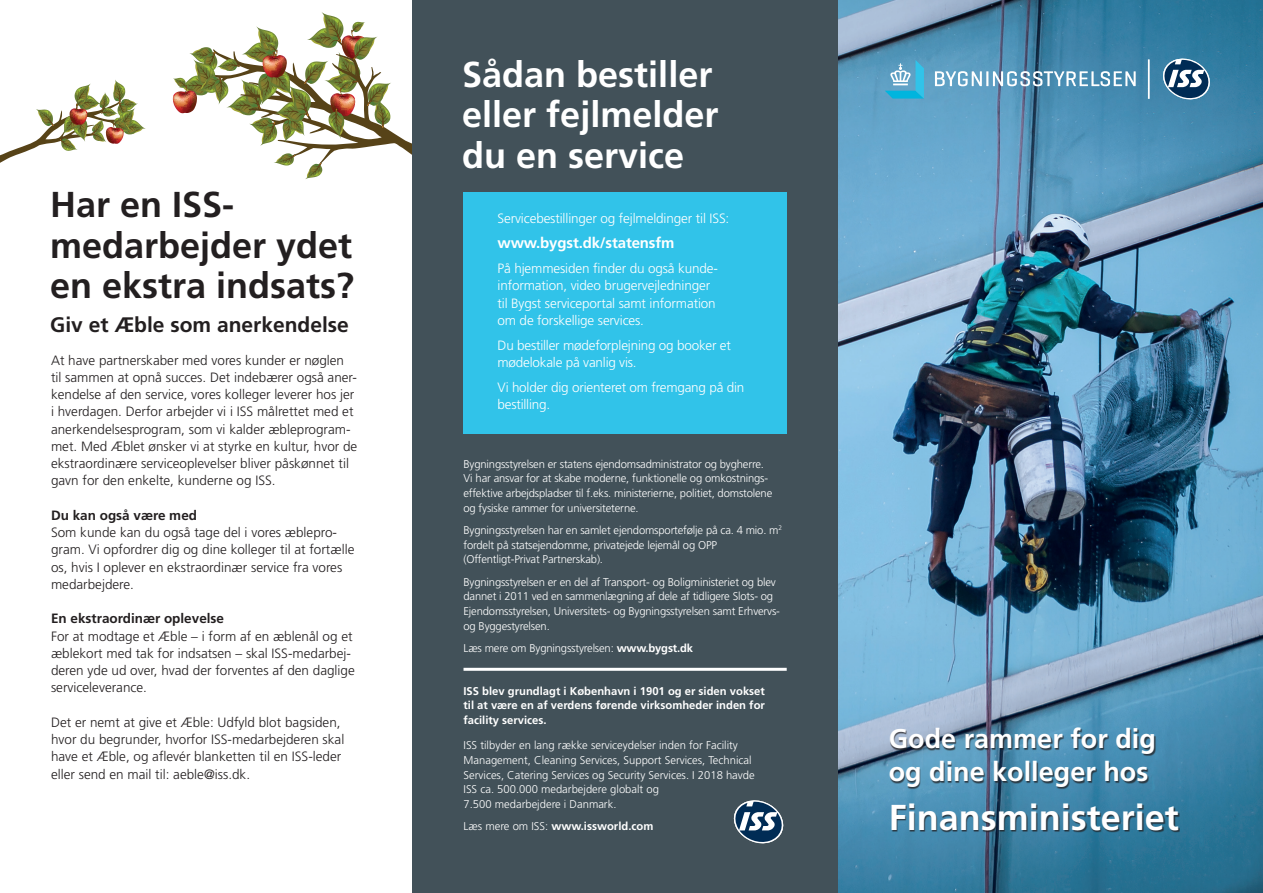
<style>
.page{position:relative;width:1263px;height:893px;background:#fff}
.page>*{position:absolute;margin:0;border:0;box-sizing:border-box;transform-origin:0 0}
.Rubrik{font:700 36px/40.5px "Frutiger";color:#231f20}
.Rubrik-2{font:700 36px/40.5px "Frutiger";color:#fff}
.Titel_-_forside{font:700 36px "Frutiger";color:#fff}
.Titel_-_forside-2{font:700 27px/33px "Frutiger";color:#fff}
.Rubrik-3{font:700 21px "Frutiger";color:#231f20}
.Brødtekst{font:700 15px "Frutiger";letter-spacing:-.01em;color:#fff}
.Brødtekst-2{font:300 13.5px/17.2px "Frutiger";color:#231f20}
.Rubrik-4{font:300 13.5px/17.2px "Frutiger";color:#231f20}
.Brødtekst-3{font:300 13.5px/17.2px "Frutiger";letter-spacing:-.01em;color:#fff}
.Brødtekst-4{font:700 13.5px "Frutiger";color:#231f20}
.Brødtekst-5{font:300 11.25px/14.7px "Frutiger";letter-spacing:-.015em;color:#fff}
.Manchet{font:700 11.25px/14.7px "Frutiger";color:#fff;text-align:justify}
.Brødtekst-6{font:700 11.25px "Frutiger";color:#fff}
.s1{font-weight:700}
.s2{font-weight:300}
</style>
<div class="page">
<svg style="left:173px;top:12px;width:239px;height:167px"></svg>
<img style="left:838px;top:0;width:425px;height:893px">
<div style="left:412px;top:0;width:426px;height:893px;background:#425159"></div>
<svg style="left:0;top:80px;width:146px;height:83px"></svg>
<svg style="left:733px;top:800px;width:51px;height:44px"></svg>
<hr style="left:463px;top:668px;width:324px;height:3px;background:#fff">
<svg style="left:885px;top:60px;width:39px;height:39px;background:#57b2d3"></svg>
<svg style="left:935px;top:71px;width:201px;height:15px"></svg>
<svg style="left:1160px;top:56px;width:50px;height:46px"></svg>
<hr style="left:1148px;top:59px;width:2px;height:40px;background:#fff">
<div style="left:463px;top:192px;width:324px;height:242px;background:#31c3e9"></div>
<div style="left:891px;top:729px;width:289px;height:103px;background:#231f20;opacity:.75"></div>
<p class="Rubrik-2" style="left:462px;top:54px;width:258px">Sådan bestiller eller fejlmelder du en service</p>
<p class="Rubrik" style="left:50px;top:184px;width:306px">Har en ISS&shy;medarbejder ydet en ekstra indsats?</p>
<p class="Rubrik-3" style="left:50px;top:312px;width:300px">Giv et Æble som anerkendelse</p>
<p class="Brødtekst-3" style="left:497px;top:210px;width:233px">Servicebestillinger og fejlmeldinger til ISS:</p>
<p class="Brødtekst" style="left:497px;top:234px;width:178px">www.bygst.dk/statensfm</p>
<p class="Brødtekst-3" style="left:497px;top:260px;width:222px">På hjemmesiden finder du også kunde&shy;information, video brugervejledninger til Bygst serviceportal samt information om de forskellige services.</p>
<p class="Brødtekst-3" style="left:497px;top:337px;width:235px">Du bestiller mødeforplejning og booker et mødelokale på vanlig vis.</p>
<p class="Brødtekst-3" style="left:497px;top:379px;width:248px">Vi holder dig orienteret om fremgang på din bestilling.</p>
<p class="Rubrik-4" style="left:51px;top:351px;width:308px">At have partnerskaber med vores kunder er nøglen til sammen at opnå succes. Det indebærer også aner&shy;kendelse af den service, vores kolleger leverer hos jer i hverdagen. Derfor arbejder vi i ISS målrettet med et anerkendelsesprogram, som vi kalder æbleprogram&shy;met. Med Æblet ønsker vi at styrke en kultur, hvor de ekstraordinære serviceoplevelser bliver påskønnet til gavn for den enkelte, kunderne og ISS.</p>
<p class="Brødtekst-4" style="left:51px;top:507px;width:148px">Du kan også være med</p>
<p class="Brødtekst-2" style="left:51px;top:524px;width:305px">Som kunde kan du også tage del i vores æblepro&shy;gram. Vi opfordrer dig og dine kolleger til at fortælle os, hvis I oplever en ekstraordinær service fra vores medarbejdere.</p>
<p class="Brødtekst-4" style="left:51px;top:611px;width:175px">En ekstraordinær oplevelse</p>
<p class="Brødtekst-2" style="left:51px;top:627px;width:305px">For at modtage et Æble – i form af en æblenål og et æblekort med tak for indsatsen – skal ISS-medarbej&shy;deren yde ud over, hvad der forventes af den daglige serviceleverance.</p>
<p class="Brødtekst-2" style="left:51px;top:714px;width:295px">Det er nemt at give et Æble: Udfyld blot bagsiden, hvor du begrunder, hvorfor ISS-medarbejderen skal have et Æble, og aflevér blanketten til en ISS-leder eller send en mail til: aeble@iss.dk.</p>
<p class="Titel_-_forside-2" style="left:889px;top:722px;width:269px">Gode rammer for dig og dine kolleger hos</p>
<p class="Titel_-_forside" style="left:889px;top:797px;width:292px">Finansministeriet</p>
<p class="Brødtekst-5" style="left:463px;top:457px;width:310px">Bygningsstyrelsen er statens ejendomsadministrator og bygherre.<br>Vi har ansvar for at skabe moderne, funktionelle og omkostnings&shy;effektive arbejdspladser til f.eks. ministerierne, politiet, domstolene og fysiske rammer for universiteterne.</p>
<p class="Brødtekst-5" style="left:463px;top:523px;width:320px">Bygningsstyrelsen har en samlet ejendomsportefølje på ca. 4 mio. m<sup>2 </sup>fordelt på statsejendomme, privatejede lejemål og OPP (Offentligt-Privat Partnerskab).</p>
<p class="Brødtekst-5" style="left:463px;top:574px;width:317px">Bygningsstyrelsen er en del af Transport- og Boligministeriet og blev dannet i 2011 ved en sammenlægning af dele af tidligere Slots- og Ejendomsstyrelsen, Universitets- og Bygningsstyrelsen samt Erhvervs&shy;og Byggestyrelsen.</p>
<p class="Brødtekst-5" style="left:463px;top:641px;width:231px">Læs mere om Bygningsstyrelsen: <span class="s1">www.bygst.dk</span></p>
<p class="Manchet" style="left:463px;top:683px;width:303px">ISS blev grundlagt i København i 1901 og er siden vokset til at være en af verdens førende virksomheder inden for facility services.</p>
<p class="Brødtekst-5" style="left:463px;top:738px;width:293px">ISS tilbyder en lang række serviceydelser inden for Facility Management, Cleaning Services, Support Services, Technical Services, Catering Services og Security Services. I 2018 havde ISS ca. 500.000 medarbejdere globalt og<br>7.500 medarbejdere i Danmark.</p>
<p class="Brødtekst-6" style="left:463px;top:820px;width:191px"><span class="s2">Læs mere om ISS:</span> www.issworld.com</p>
</div>
